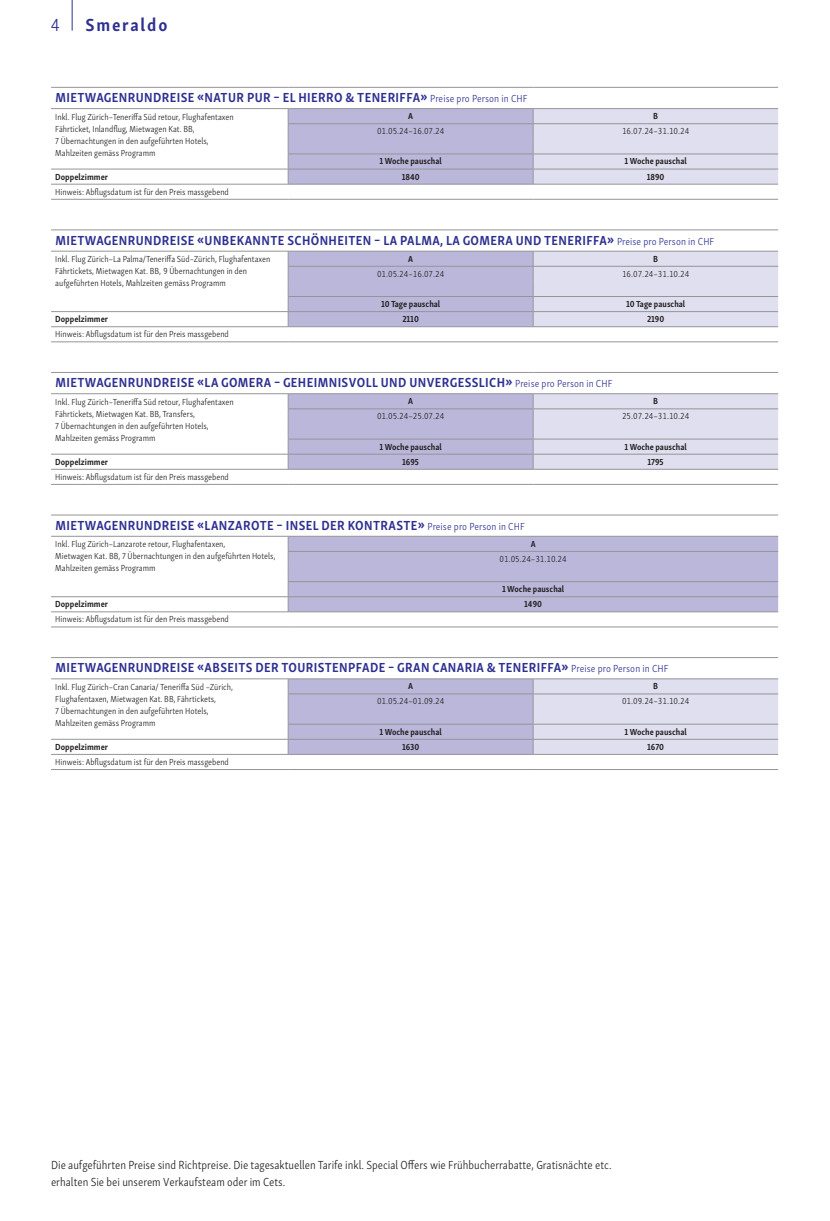
<style>
.page{position:relative;width:830px;height:1221px;background:#fff}
.page>*{position:absolute;margin:0;border:0;box-sizing:border-box;transform-origin:0 0}
.t1{font:700 18px "Skolar Sans Latn Cn";letter-spacing:.1em;color:#2e3092}
.t2{font:300 18px "Skolar Sans Latn Cn";color:#2e3092}
.t3{font:700 13.5px "Skolar Sans Latn Cn";letter-spacing:.03em;color:#2e3092}
.t4{font:300 12px/16.5px "Skolar Sans Latn Cn";color:#231f20}
.t5{font:300 9px/12px "Skolar Sans Latn Cn";color:#231f20}
.t6{font:700 9px "Skolar Sans Latn Cn";color:#231f20}
.s1{font-weight:300;font-size:10.5px}
</style>
<div class="page">
<hr style="left:72px;top:0;width:1px;height:31px;background:#2e3092">
<hr style="left:51px;top:169px;width:237px;height:1px;background:#939598">
<hr style="left:51px;top:184px;width:237px;height:1px;background:#939598">
<hr style="left:288px;top:184px;width:245px;height:1px;background:#939598">
<hr style="left:533px;top:184px;width:244px;height:1px;background:#939598">
<hr style="left:51px;top:199px;width:237px;height:1px;background:#939598">
<hr style="left:288px;top:199px;width:245px;height:1px;background:#939598">
<hr style="left:533px;top:199px;width:244px;height:1px;background:#939598">
<hr style="left:51px;top:108px;width:237px;height:1px;background:#939598">
<hr style="left:288px;top:108px;width:245px;height:1px;background:#939598">
<hr style="left:533px;top:108px;width:244px;height:1px;background:#939598">
<hr style="left:51px;top:87px;width:237px;height:1px;background:#939598">
<hr style="left:288px;top:87px;width:245px;height:1px;background:#939598">
<hr style="left:533px;top:87px;width:244px;height:1px;background:#939598">
<svg style="left:288px;top:109px;width:489px;height:75px"></svg>
<hr style="left:533px;top:169px;width:244px;height:1px;background:#939598">
<hr style="left:51px;top:311px;width:237px;height:1px;background:#939598">
<hr style="left:51px;top:326px;width:237px;height:1px;background:#939598">
<hr style="left:51px;top:341px;width:237px;height:1px;background:#939598">
<hr style="left:288px;top:341px;width:245px;height:1px;background:#939598">
<hr style="left:533px;top:341px;width:244px;height:1px;background:#939598">
<hr style="left:51px;top:251px;width:237px;height:1px;background:#939598">
<hr style="left:51px;top:229px;width:237px;height:1px;background:#939598">
<hr style="left:288px;top:229px;width:245px;height:1px;background:#939598">
<hr style="left:533px;top:229px;width:244px;height:1px;background:#939598">
<svg style="left:288px;top:251px;width:489px;height:76px"></svg>
<hr style="left:533px;top:311px;width:244px;height:1px;background:#939598">
<hr style="left:51px;top:454px;width:237px;height:1px;background:#939598">
<hr style="left:51px;top:469px;width:237px;height:1px;background:#939598">
<hr style="left:288px;top:469px;width:245px;height:1px;background:#939598">
<hr style="left:533px;top:469px;width:244px;height:1px;background:#939598">
<hr style="left:51px;top:484px;width:237px;height:1px;background:#939598">
<hr style="left:288px;top:484px;width:245px;height:1px;background:#939598">
<hr style="left:533px;top:484px;width:244px;height:1px;background:#939598">
<hr style="left:51px;top:393px;width:237px;height:1px;background:#939598">
<hr style="left:288px;top:393px;width:245px;height:1px;background:#939598">
<hr style="left:533px;top:393px;width:244px;height:1px;background:#939598">
<hr style="left:51px;top:372px;width:237px;height:1px;background:#939598">
<hr style="left:288px;top:372px;width:245px;height:1px;background:#939598">
<hr style="left:533px;top:372px;width:244px;height:1px;background:#939598">
<svg style="left:288px;top:394px;width:489px;height:75px"></svg>
<hr style="left:533px;top:454px;width:244px;height:1px;background:#939598">
<hr style="left:51px;top:596px;width:237px;height:1px;background:#939598">
<svg style="left:288px;top:537px;width:489px;height:74px"></svg>
<hr style="left:51px;top:611px;width:237px;height:1px;background:#939598">
<hr style="left:288px;top:611px;width:489px;height:1px;background:#939598">
<hr style="left:51px;top:626px;width:237px;height:1px;background:#939598">
<hr style="left:288px;top:626px;width:489px;height:1px;background:#939598">
<hr style="left:51px;top:536px;width:237px;height:1px;background:#939598">
<hr style="left:288px;top:536px;width:489px;height:1px;background:#939598">
<hr style="left:51px;top:514px;width:237px;height:1px;background:#939598">
<hr style="left:288px;top:514px;width:489px;height:1px;background:#939598">
<hr style="left:51px;top:739px;width:237px;height:1px;background:#939598">
<hr style="left:51px;top:754px;width:237px;height:1px;background:#939598">
<hr style="left:288px;top:754px;width:245px;height:1px;background:#939598">
<hr style="left:533px;top:754px;width:244px;height:1px;background:#939598">
<hr style="left:51px;top:769px;width:237px;height:1px;background:#939598">
<hr style="left:288px;top:769px;width:245px;height:1px;background:#939598">
<hr style="left:533px;top:769px;width:244px;height:1px;background:#939598">
<hr style="left:51px;top:678px;width:237px;height:1px;background:#939598">
<hr style="left:51px;top:657px;width:237px;height:1px;background:#939598">
<hr style="left:288px;top:657px;width:245px;height:1px;background:#939598">
<hr style="left:533px;top:657px;width:244px;height:1px;background:#939598">
<svg style="left:288px;top:678px;width:489px;height:76px"></svg>
<hr style="left:533px;top:739px;width:244px;height:1px;background:#939598">
<h1 class="t2" style="left:51px;top:11px;width:11px">4</h1>
<h1 class="t1" style="left:85px;top:10px;width:83px">Smeraldo</h1>
<h2 class="t3" style="left:55px;top:87px;width:473px">MIETWAGENRUNDREISE «NATUR PUR – EL HIERRO &amp; TENERIFFA» <span class="s1">Preise pro Person in CHF</span></h2>
<p class="t5" style="left:55px;top:110px;width:180px">Inkl. Flug Zürich–Teneriffa Süd retour, Flughafentaxen Fährticket, Inlandflug, Mietwagen Kat. BB,<br>7 Übernachtungen in den aufgeführten Hotels, Mahlzeiten gemäss Programm</p>
<p class="t6" style="left:408px;top:109px;width:6px">A</p>
<p class="t6" style="left:653px;top:109px;width:6px">B</p>
<p class="t5" style="left:377px;top:124px;width:69px">01.05.24–16.07.24</p>
<p class="t5" style="left:621px;top:124px;width:69px">16.07.24–31.10.24</p>
<p class="t6" style="left:379px;top:154px;width:64px">1 Woche pauschal</p>
<p class="t6" style="left:624px;top:154px;width:64px">1 Woche pauschal</p>
<p class="t6" style="left:55px;top:169px;width:54px">Doppelzimmer</p>
<p class="t6" style="left:401px;top:169px;width:19px">1840</p>
<p class="t6" style="left:646px;top:169px;width:19px">1890</p>
<p class="t5" style="left:55px;top:185px;width:175px">Hinweis: Abflugsdatum ist für den Preis massgebend</p>
<h2 class="t3" style="left:55px;top:229px;width:660px">MIETWAGENRUNDREISE «UNBEKANNTE SCHÖNHEITEN – LA PALMA, LA GOMERA UND TENERIFFA» <span class="s1">Preise pro Person in CHF</span></h2>
<p class="t5" style="left:55px;top:252px;width:216px">Inkl. Flug Zürich–La Palma/Teneriffa Süd–Zürich, Flughafentaxen<br>Fährtickets, Mietwagen Kat. BB, 9 Übernachtungen in den aufgeführten Hotels, Mahlzeiten gemäss Programm</p>
<p class="t6" style="left:408px;top:251px;width:6px">A</p>
<p class="t6" style="left:653px;top:251px;width:6px">B</p>
<p class="t5" style="left:377px;top:267px;width:69px">01.05.24–16.07.24</p>
<p class="t5" style="left:621px;top:267px;width:69px">16.07.24–31.10.24</p>
<p class="t6" style="left:381px;top:296px;width:61px">10 Tage pauschal</p>
<p class="t6" style="left:625px;top:296px;width:61px">10 Tage pauschal</p>
<p class="t6" style="left:55px;top:312px;width:54px">Doppelzimmer</p>
<p class="t6" style="left:402px;top:312px;width:18px">2110</p>
<p class="t6" style="left:646px;top:312px;width:19px">2190</p>
<p class="t5" style="left:55px;top:327px;width:175px">Hinweis: Abflugsdatum ist für den Preis massgebend</p>
<h2 class="t3" style="left:55px;top:372px;width:558px">MIETWAGENRUNDREISE «LA GOMERA – GEHEIMNISVOLL UND UNVERGESSLICH» <span class="s1">Preise pro Person in CHF</span></h2>
<p class="t5" style="left:55px;top:395px;width:180px">Inkl. Flug Zürich–Teneriffa Süd retour, Flughafentaxen Fährtickets, Mietwagen Kat. BB, Transfers,<br>7 Übernachtungen in den aufgeführten Hotels, Mahlzeiten gemäss Programm</p>
<p class="t6" style="left:408px;top:394px;width:6px">A</p>
<p class="t6" style="left:653px;top:394px;width:6px">B</p>
<p class="t5" style="left:377px;top:409px;width:69px">01.05.24–25.07.24</p>
<p class="t5" style="left:621px;top:409px;width:69px">25.07.24–31.10.24</p>
<p class="t6" style="left:379px;top:439px;width:64px">1 Woche pauschal</p>
<p class="t6" style="left:624px;top:439px;width:64px">1 Woche pauschal</p>
<p class="t6" style="left:55px;top:454px;width:54px">Doppelzimmer</p>
<p class="t6" style="left:402px;top:454px;width:18px">1695</p>
<p class="t6" style="left:647px;top:454px;width:18px">1795</p>
<p class="t5" style="left:55px;top:470px;width:175px">Hinweis: Abflugsdatum ist für den Preis massgebend</p>
<h2 class="t3" style="left:55px;top:514px;width:470px">MIETWAGENRUNDREISE «LANZAROTE – INSEL DER KONTRASTE» <span class="s1">Preise pro Person in CHF</span></h2>
<p class="t5" style="left:55px;top:537px;width:222px">Inkl. Flug Zürich–Lanzarote retour, Flughafentaxen,<br>Mietwagen Kat. BB, 7 Übernachtungen in den aufgeführten Hotels,<br>Mahlzeiten gemäss Programm</p>
<p class="t6" style="left:530px;top:536px;width:6px">A</p>
<p class="t5" style="left:499px;top:552px;width:69px">01.05.24–31.10.24</p>
<p class="t6" style="left:501px;top:581px;width:64px">1 Woche pauschal</p>
<p class="t6" style="left:55px;top:597px;width:54px">Doppelzimmer</p>
<p class="t6" style="left:524px;top:597px;width:19px">1490</p>
<p class="t5" style="left:55px;top:612px;width:175px">Hinweis: Abflugsdatum ist für den Preis massgebend</p>
<h2 class="t3" style="left:55px;top:657px;width:614px">MIETWAGENRUNDREISE «ABSEITS DER TOURISTENPFADE – GRAN CANARIA &amp; TENERIFFA» <span class="s1">Preise pro Person in CHF</span></h2>
<p class="t5" style="left:55px;top:680px;width:179px">Inkl. Flug Zürich–Cran Canaria/ Teneriffa Süd –Zürich, Flughafentaxen, Mietwagen Kat. BB, Fährtickets,<br>7 Übernachtungen in den aufgeführten Hotels, Mahlzeiten gemäss Programm</p>
<p class="t6" style="left:408px;top:679px;width:6px">A</p>
<p class="t6" style="left:653px;top:679px;width:6px">B</p>
<p class="t5" style="left:377px;top:694px;width:69px">01.05.24–01.09.24</p>
<p class="t5" style="left:621px;top:694px;width:69px">01.09.24–31.10.24</p>
<p class="t6" style="left:379px;top:724px;width:64px">1 Woche pauschal</p>
<p class="t6" style="left:624px;top:724px;width:64px">1 Woche pauschal</p>
<p class="t6" style="left:55px;top:739px;width:54px">Doppelzimmer</p>
<p class="t6" style="left:402px;top:739px;width:19px">1630</p>
<p class="t6" style="left:647px;top:739px;width:18px">1670</p>
<p class="t5" style="left:55px;top:755px;width:175px">Hinweis: Abflugsdatum ist für den Preis massgebend</p>
<h3 class="t4" style="left:51px;top:1155px;width:562px">Die aufgeführten Preise sind Richtpreise. Die tagesaktuellen Tarife inkl. Special Offers wie Frühbucherrabatte, Gratisnächte etc. erhalten Sie bei unserem Verkaufsteam oder im Cets.</h3>
</div>
